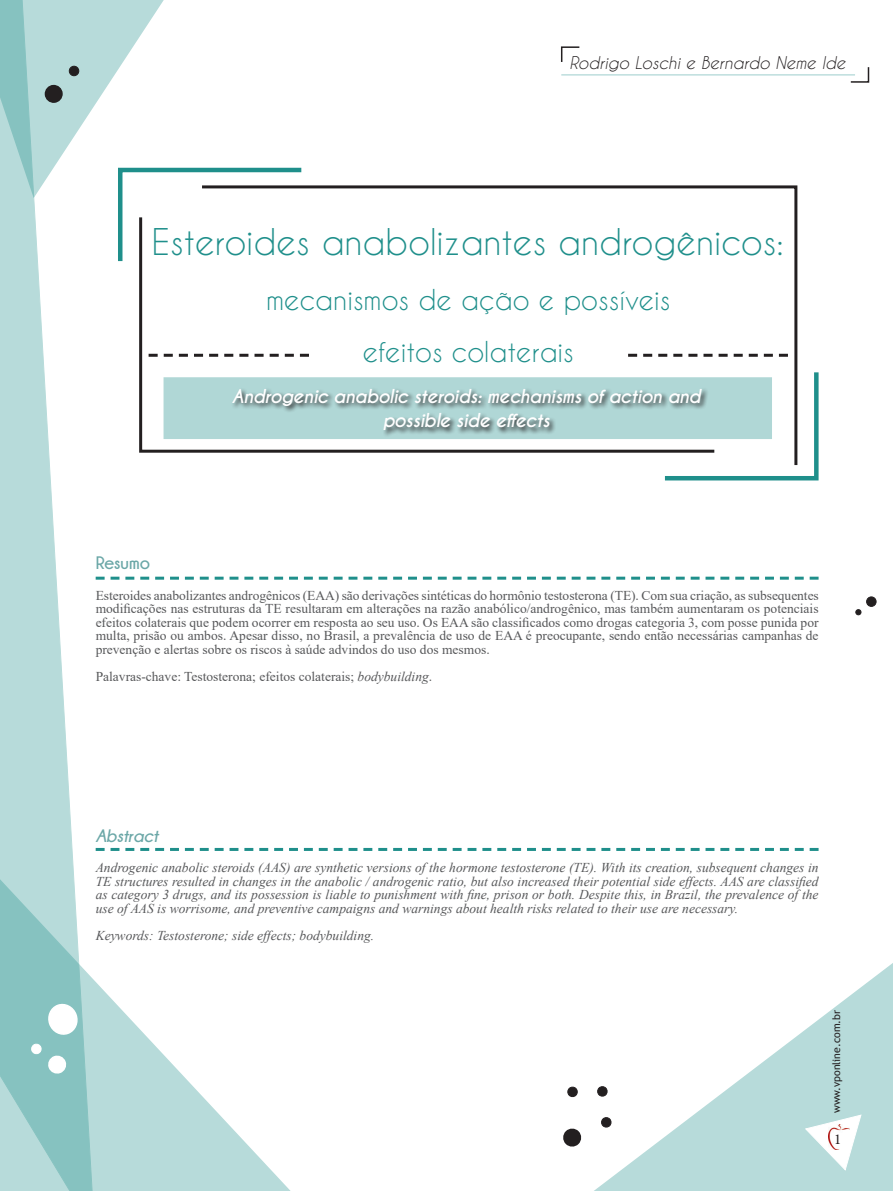
<style>
.page{position:relative;width:893px;height:1191px;background:#fff}
.page>*{position:absolute;margin:0;border:0;box-sizing:border-box;transform-origin:0 0}
.t1{font:34.5px "Caviar Dreams";color:#1f8f8b}
.t2{font:27px "Caviar Dreams";color:#1f8f8b}
.t3{font:italic 700 18px "Caviar Dreams";letter-spacing:-.03em;color:#fff}
.anu_sub_titulo{font:italic 700 18px "Champagne&Limousines";color:#6ba7a7}
.anu_sub_titulo-2{font:700 18px "Champagne&Limousines";color:#6ba7a7}
.t4{font:italic 16.5px "Caviar Dreams";color:#231f20}
.t5{font:15px "Minion Pro";color:#231f20}
.t6{font:13.5px/13.5px "Times New Roman";color:#57585a;text-align:justify}
.t7{font:italic 13.5px/13.5px "Times New Roman";color:#57585a;text-align:justify}
.t8{font:10.5px "Trebuchet MS";color:#231f20}
.s1{font-style:italic}
</style>
<div class="page">
<svg style="left:569px;top:963px;width:324px;height:228px"></svg>
<svg style="left:0;top:265px;width:74px;height:607px"></svg>
<svg style="left:0;top:872px;width:291px;height:319px"></svg>
<svg style="left:856px;top:609px;width:5px;height:6px"></svg>
<div style="left:841px;top:666px;width:10px;height:10px;border:1px solid #fff;border-radius:50%"></div>
<div style="left:867px;top:597px;width:9px;height:9px;background:#231f20;border-radius:50%"></div>
<div style="left:866px;top:596px;width:10px;height:11px;border:1px solid #231f20;border-radius:50%"></div>
<svg style="left:563px;top:1126px;width:20px;height:20px"></svg>
<svg style="left:567px;top:1085px;width:12px;height:12px"></svg>
<svg style="left:30px;top:1043px;width:38px;height:32px"></svg>
<svg style="left:45px;top:1002px;width:36px;height:35px"></svg>
<svg style="left:600px;top:1116px;width:13px;height:11px"></svg>
<svg style="left:596px;top:1085px;width:13px;height:11px"></svg>
<div style="left:766px;top:918px;width:10px;height:10px;border:1px solid #fff;border-radius:50%"></div>
<svg style="left:805px;top:1114px;width:57px;height:57px"></svg>
<img style="left:828px;top:1124px;width:21px;height:25px">
<svg style="left:850px;top:67px;width:20px;height:16px"></svg>
<svg style="left:561px;top:46px;width:19px;height:16px"></svg>
<hr style="left:561px;top:74px;width:294px;height:2px;background:#1f8f8b">
<svg style="left:139px;top:265px;width:60px;height:188px"></svg>
<svg style="left:199px;top:185px;width:599px;height:268px"></svg>
<svg style="left:149px;top:354px;width:160px;height:3px"></svg>
<svg style="left:628px;top:354px;width:160px;height:3px"></svg>
<div style="left:164px;top:377px;width:608px;height:62px;background:#b0d7d6"></div>
<div style="left:231px;top:387px;width:478px;height:51px;background:#231f20;opacity:.9"></div>
<svg style="left:96px;top:576px;width:723px;height:3px"></svg>
<svg style="left:96px;top:848px;width:723px;height:3px"></svg>
<svg style="left:660px;top:368px;width:159px;height:113px"></svg>
<svg style="left:0;top:0;width:306px;height:265px"></svg>
<p class="t4" style="left:570px;top:53px;width:278px">Rodrigo Loschi e Bernardo Neme Ide</p>
<p class="t1" style="left:152px;top:221px;width:633px">Esteroides anabolizantes androgênicos:</p>
<p class="t2" style="left:266px;top:284px;width:406px">mecanismos de ação e possíveis</p>
<p class="t2" style="left:363px;top:336px;width:213px">efeitos colaterais</p>
<p class="t3" style="left:232px;top:385px;width:471px">Androgenic anabolic steroids: mechanisms of action and</p>
<p class="t3" style="left:383px;top:409px;width:169px">possible side effects</p>
<p class="anu_sub_titulo-2" style="left:96px;top:553px;width:56px">Resumo</p>
<p class="t6" style="left:96px;top:588px;width:725px">Esteroides anabolizantes androgênicos (EAA) são derivações sintéticas do hormônio testosterona (TE). Com sua criação, as subsequentes modificações nas estruturas da TE resultaram em alterações na razão anabólico/androgênico, mas também aumentaram os potenciais efeitos colaterais que podem ocorrer em resposta ao seu uso. Os EAA são classificados como drogas categoria 3, com posse punida por multa, prisão ou ambos. Apesar disso, no Brasil, a prevalência de uso de EAA é preocupante, sendo então necessárias campanhas de prevenção e alertas sobre os riscos à saúde advindos do uso dos mesmos.</p>
<p class="t6" style="left:96px;top:669px;width:338px">Palavras-chave: Testosterona; efeitos colaterais; <span class="s1">bodybuilding</span>.</p>
<p class="anu_sub_titulo" style="left:96px;top:825px;width:64px">Abstract</p>
<p class="t7" style="left:96px;top:860px;width:724px">Androgenic anabolic steroids (AAS) are synthetic versions of the hormone testosterone (TE). With its creation, subsequent changes in TE structures resulted in changes in the anabolic / androgenic ratio, but also increased their potential side effects. AAS are classified as category 3 drugs, and its possession is liable to punishment with fine, prison or both. Despite this, in Brazil, the prevalence of the use of AAS is worrisome, and preventive campaigns and warnings about health risks related to their use are necessary.</p>
<p class="t7" style="left:96px;top:928px;width:280px">Keywords: Testosterone; side effects; bodybuilding.</p>
<p class="t8" style="left:830px;top:1113px;width:105px;rotate:-90deg">www.vponline.com.br</p>
<p class="t5" style="left:834px;top:1129px;width:9px">1</p>
</div>
